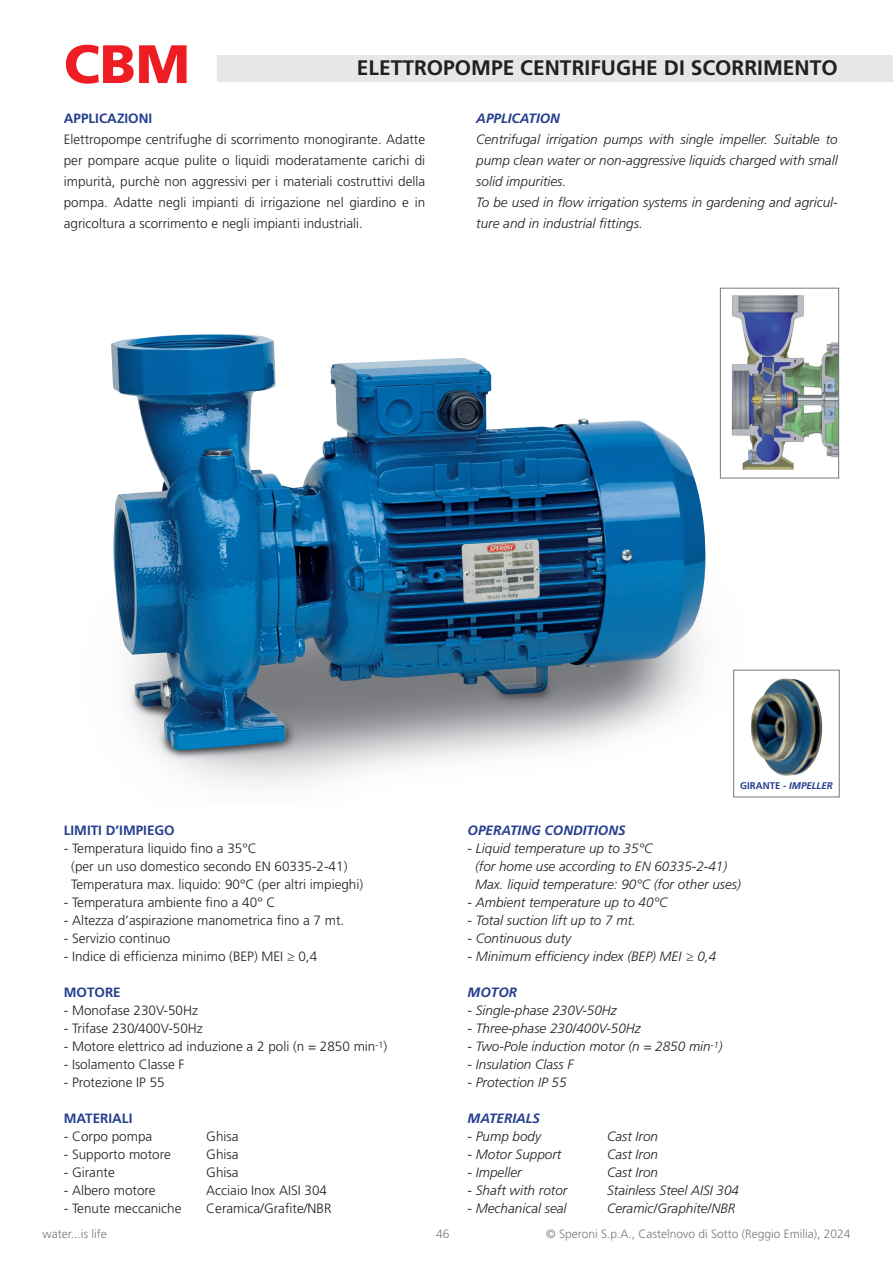
<style>
.page{position:relative;width:893px;height:1263px;background:#fff}
.page>*{position:absolute;margin:0;border:0;box-sizing:border-box;transform-origin:0 0}
.t1{font:900 54px "Frutiger LT Std";color:#ee1d23}
.t2{font:700 21px "Frutiger LT Std";color:#231f20}
.t3{font:300 13.5px/21px "Frutiger LT Std";color:#231f20;text-align:justify}
.t4{font:italic 300 13.5px/21px "Frutiger LT Std";color:#231f20}
.t5{font:italic 700 13.5px "Frutiger LT Std";color:#253f8e}
.t6{font:700 13.5px "Frutiger LT Std";color:#253f8e}
.t7{font:300 12px "Frutiger LT Std";color:#76787b}
.t8{font:700 9.75px "Frutiger LT Std";color:#253f8e}
.s1{font-style:italic}
</style>
<div class="page">
<div style="left:204px;top:55px;width:689px;height:26px;background:#e6e7e9"></div>
<div style="left:64px;top:43px;width:153px;height:51px;background:#fff"></div>
<img style="left:770px;top:295px;width:67px;height:175px">
<div style="left:720px;top:288px;width:119px;height:190px;border:1px solid #76787b"></div>
<img style="left:156px;top:287px;width:614px;height:511px">
<img style="left:111px;top:334px;width:390px;height:416px">
<div style="left:733px;top:670px;width:107px;height:127px;border:1px solid #76787b"></div>
<img style="left:750px;top:678px;width:73px;height:98px">
<h1 class="t1" style="left:64px;top:32px;width:128px">CBM</h1>
<h2 class="t2" style="left:357px;top:55px;width:482px">ELETTROPOMPE CENTRIFUGHE DI SCORRIMENTO</h2>
<p class="t6" style="left:64px;top:110px;width:90px">APPLICAZIONI</p>
<p class="t3" style="left:64px;top:129px;width:363px">Elettropompe centrifughe di scorrimento monogirante. Adatte per pompare acque pulite o liquidi moderatamente carichi di impurità, purchè non aggressivi per i materiali costruttivi della pompa. Adatte negli impianti di irrigazione nel giardino e in agricoltura a scorrimento e negli impianti industriali.</p>
<p class="t5" style="left:476px;top:110px;width:85px">APPLICATION</p>
<p class="t4" style="left:476px;top:129px;width:363px">Centrifugal irrigation pumps with single impeller. Suitable to pump clean water or non-aggressive liquids charged with small solid impurities.<br>To be used in flow irrigation systems in gardening and agricul&shy;ture and in industrial fittings.</p>
<p class="t6" style="left:64px;top:822px;width:113px">LIMITI D’IMPIEGO</p>
<p class="t3" style="left:71px;top:839px;width:293px;line-height:18px;text-align:left;text-indent:-8px">- Temperatura liquido fino a 35°C<br>(per un uso domestico secondo EN 60335-2-41)<br>Temperatura max. liquido: 90°C (per altri impieghi)</p>
<p class="t3" style="left:64px;top:891px;width:213px">- Temperatura ambiente fino a 40° C</p>
<p class="t3" style="left:64px;top:909px;width:282px">- Altezza d’aspirazione manometrica fino a 7 mt.</p>
<p class="t3" style="left:64px;top:927px;width:108px">- Servizio continuo</p>
<p class="t3" style="left:64px;top:945px;width:255px">- Indice di efficienza minimo (BEP) MEI ≥ 0,4</p>
<p class="t6" style="left:64px;top:984px;width:59px">MOTORE</p>
<p class="t3" style="left:64px;top:999px;width:136px">- Monofase 230V-50Hz</p>
<p class="t3" style="left:64px;top:1017px;width:141px">- Trifase 230/400V-50Hz</p>
<p class="t3" style="left:64px;top:1035px;width:325px">- Motore elettrico ad induzione a 2 poli (n = 2850 min<sup>-1</sup>)</p>
<p class="t3" style="left:64px;top:1054px;width:122px">- Isolamento Classe F</p>
<p class="t3" style="left:64px;top:1072px;width:103px">- Protezione IP 55</p>
<p class="t6" style="left:64px;top:1110px;width:70px">MATERIALI</p>
<p class="t3" style="left:64px;top:1126px;width:90px">- Corpo pompa</p>
<p class="t3" style="left:206px;top:1126px;width:34px">Ghisa</p>
<p class="t3" style="left:64px;top:1144px;width:109px">- Supporto motore</p>
<p class="t3" style="left:206px;top:1144px;width:34px">Ghisa</p>
<p class="t3" style="left:64px;top:1162px;width:52px">- Girante</p>
<p class="t3" style="left:206px;top:1162px;width:34px">Ghisa</p>
<p class="t3" style="left:64px;top:1180px;width:93px">- Albero motore</p>
<p class="t3" style="left:206px;top:1180px;width:122px">Acciaio Inox AISI 304</p>
<p class="t3" style="left:64px;top:1197px;width:119px">- Tenute meccaniche</p>
<p class="t3" style="left:206px;top:1197px;width:127px">Ceramica/Grafite/NBR</p>
<p class="t8" style="left:740px;top:780px;width:94px">GIRANTE - <span class="s1">IMPELLER</span></p>
<p class="t5" style="left:468px;top:822px;width:160px">OPERATING CONDITIONS</p>
<p class="t4" style="left:475px;top:839px;width:267px;line-height:18px;text-indent:-8px">- Liquid temperature up to 35°C<br>(for home use according to EN 60335-2-41)<br>Max. liquid temperature: 90°C (for other uses)</p>
<p class="t4" style="left:468px;top:892px;width:201px">- Ambient temperature up to 40°C</p>
<p class="t4" style="left:468px;top:910px;width:170px">- Total suction lift up to 7 mt.</p>
<p class="t4" style="left:468px;top:928px;width:105px">- Continuous duty</p>
<p class="t4" style="left:468px;top:946px;width:250px">- Minimum efficiency index (BEP) MEI ≥ 0,4</p>
<p class="t5" style="left:468px;top:984px;width:51px">MOTOR</p>
<p class="t4" style="left:468px;top:1000px;width:151px">- Single-phase 230V-50Hz</p>
<p class="t4" style="left:468px;top:1018px;width:175px">- Three-phase 230/400V-50Hz</p>
<p class="t4" style="left:468px;top:1036px;width:256px">- Two-Pole induction motor (n = 2850 min<sup>-1</sup>)</p>
<p class="t4" style="left:468px;top:1053px;width:107px">- Insulation Class F</p>
<p class="t4" style="left:468px;top:1071px;width:101px">- Protection IP 55</p>
<p class="t5" style="left:468px;top:1110px;width:74px">MATERIALS</p>
<p class="t4" style="left:468px;top:1125px;width:75px">- Pump body</p>
<p class="t4" style="left:607px;top:1125px;width:53px">Cast Iron</p>
<p class="t4" style="left:468px;top:1143px;width:95px">- Motor Support</p>
<p class="t4" style="left:607px;top:1143px;width:53px">Cast Iron</p>
<p class="t4" style="left:468px;top:1161px;width:55px">- Impeller</p>
<p class="t4" style="left:607px;top:1161px;width:53px">Cast Iron</p>
<p class="t4" style="left:468px;top:1179px;width:101px">- Shaft with rotor</p>
<p class="t4" style="left:607px;top:1179px;width:134px">Stainless Steel AISI 304</p>
<p class="t4" style="left:468px;top:1197px;width:100px">- Mechanical seal</p>
<p class="t4" style="left:607px;top:1197px;width:130px">Ceramic/Graphite/NBR</p>
<p class="t7" style="left:43px;top:1227px;width:66px">water...is life</p>
<p class="t7" style="left:436px;top:1227px;width:15px">46</p>
<p class="t7" style="left:546px;top:1227px;width:306px">© Speroni S.p.A., Castelnovo di Sotto (Reggio Emilia), 2024</p>
</div>
